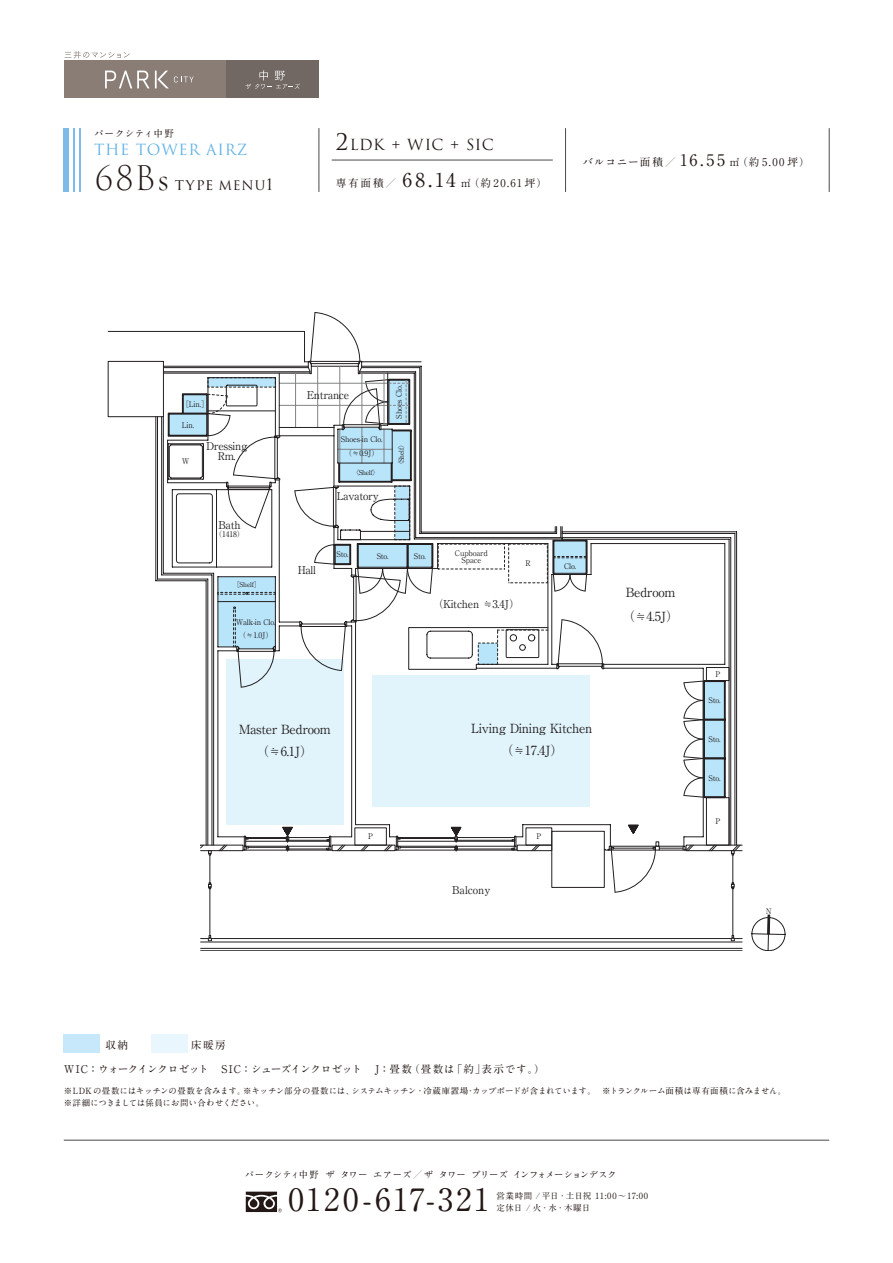
<style>
.page{position:relative;width:893px;height:1263px;background:#fff}
.page>*{position:absolute;margin:0;border:0;box-sizing:border-box;transform-origin:0 0}
.t1{font:700 30.9px "A1 Mincho Std";letter-spacing:.08em;color:#231815}
.t2{font:15.3px "Trajan Pro 3";color:#231815}
.t3{font:15px "Trajan Pro 3";letter-spacing:.05em;color:#61b2e4}
.t4{font:14.85px "Trajan Pro 3";letter-spacing:.02em;color:#231815}
.t5{font:12.6px/22px "Ryumin Pro Regular 90 msp RKSJ H";letter-spacing:-.025em;color:#231f20;text-align:center}
.t6{font:10.8px/10.6px "Ryumin Pro Regular 90 msp RKSJ H";letter-spacing:-.025em;color:#231f20;text-align:center}
.t7{font:10.8px "Ryumin Pro Regular 90 msp RKSJ H";color:#231f20}
.t8{font:700 10.65px "A1 Mincho Std";letter-spacing:-.02em;color:#231815}
.t9{font:700 10.65px "A1 Mincho Std";letter-spacing:.115em;color:#231815}
.t10{font:700 10.65px "A1 Mincho Std";letter-spacing:.165em;color:#231815}
.t11{font:700 10.65px "A1 Mincho Std";letter-spacing:.065em;color:#231815}
.t12{font:700 9.6px "A1 Mincho Std";letter-spacing:.065em;color:#231815}
.t13{font:700 9.3px "A1 Mincho Std";letter-spacing:-.03em;color:#231815}
.t14{font:700 8.55px/12px "A1 Mincho Std";letter-spacing:-.005em;color:#231815}
.t15{font:700 8.55px/12px "A1 Mincho Std";letter-spacing:.045em;color:#231815}
.t16{font:7.65px/7.8px "Ryumin Pro Regular 90 msp RKSJ H";letter-spacing:-.02em;color:#231f20;text-align:center}
.t17{font:6.75px "Ryumin Pro Regular 90 msp RKSJ H";letter-spacing:-.035em;color:#231f20}
.s1{font-weight:300;font-size:33px}
.s2{font-family:"Cormorant Infant";font-weight:300;font-size:33px}
.s3{font-size:12.9px}
.s4{font-size:22.35px}
.s5{font-size:19.2px}
.s6{font-size:15.9px}
</style>
<div class="page">
<hr style="left:64px;top:1140px;width:765px;height:1px;background:#4c4948">
<div style="left:226px;top:61px;width:93px;height:37px;background:#716864"></div>
<div style="left:64px;top:61px;width:162px;height:37px;background:#897d76"></div>
<svg style="left:65px;top:51px;width:65px;height:7px"></svg>
<svg style="left:105px;top:71px;width:89px;height:17px"></svg>
<svg style="left:245px;top:70px;width:55px;height:19px"></svg>
<div style="left:64px;top:1034px;width:36px;height:18px;background:#c7e8fa"></div>
<div style="left:151px;top:1034px;width:36px;height:18px;background:#eaf6fd"></div>
<svg style="left:246px;top:1191px;width:36px;height:21px"></svg>
<hr style="left:332px;top:160px;width:221px;height:1px;background:#4c4948">
<div style="left:64px;top:128px;width:5px;height:64px;background:#7dbce8"></div>
<hr style="left:73px;top:128px;width:2px;height:64px;background:#7dbce8">
<hr style="left:79px;top:128px;width:2px;height:64px;background:#7dbce8">
<hr style="left:319px;top:128px;width:1px;height:64px;background:#4c4948">
<hr style="left:565px;top:128px;width:1px;height:64px;background:#4c4948">
<hr style="left:829px;top:128px;width:1px;height:64px;background:#4c4948">
<hr style="left:201px;top:948px;width:541px;height:1px;background:#231f20">
<hr style="left:201px;top:942px;width:541px;height:1px;background:#231f20">
<hr style="left:211px;top:938px;width:520px;height:1px;background:#231f20">
<hr style="left:201px;top:950px;width:541px;height:1px;background:#231f20">
<div style="left:686px;top:845px;width:56px;height:6px;border:1px solid #231f20"></div>
<svg style="left:731px;top:935px;width:11px;height:6px"></svg>
<hr style="left:732px;top:889px;width:1px;height:46px;background:#231f20">
<svg style="left:201px;top:935px;width:11px;height:6px"></svg>
<hr style="left:209px;top:889px;width:1px;height:46px;background:#231f20">
<svg style="left:729px;top:531px;width:8px;height:296px"></svg>
<svg style="left:205px;top:531px;width:524px;height:296px"></svg>
<svg style="left:342px;top:531px;width:297px;height:296px"></svg>
<svg style="left:108px;top:312px;width:496px;height:376px"></svg>
<svg style="left:200px;top:827px;width:541px;height:66px"></svg>
<hr style="left:457px;top:837px;width:58px;height:1px;background:#231f20">
<hr style="left:398px;top:837px;width:57px;height:1px;background:#231f20">
<hr style="left:398px;top:841px;width:117px;height:1px;background:#231f20">
<svg style="left:751px;top:914px;width:34px;height:37px"></svg>
<p class="t12" style="left:94px;top:125px;width:81px">パークシティ中野</p>
<h3 class="t3" style="left:94px;top:139px;width:155px">THE TOWER AIRZ</h3>
<h2 class="t2" style="left:94px;top:174px;width:180px"><span class="s1">68B</span><span class="s2">s</span> type <span class="s3">MENU</span>1</h2>
<h3 class="t4" style="left:336px;top:134px;width:159px"><span class="s4">2</span>LDK + WIC + SIC</h3>
<p class="t10" style="left:336px;top:175px;width:213px">専有面積／ <span class="s5">68.14</span> ㎡（約20.61坪）</p>
<p class="t9" style="left:583px;top:153px;width:229px">バルコニー面積／ <span class="s6">16.55</span> ㎡（約5.00坪）</p>
<p class="t16" style="left:182px;top:400px;width:29px">［Lin.］</p>
<p class="t16" style="left:182px;top:420px;width:14px">Lin.</p>
<p class="t16" style="left:182px;top:457px;width:9px">W</p>
<p class="t6" style="left:206px;top:440px;width:43px">Dressing<br>Rm.</p>
<p class="t6" style="left:219px;top:519px;width:24px">Bath</p>
<p class="t16" style="left:215px;top:529px;width:31px">（1418）</p>
<p class="t17" style="left:233px;top:579px;width:29px">［Shelf］</p>
<p class="t16" style="left:236px;top:617px;width:41px">Walk-in Clo.</p>
<p class="t16" style="left:239px;top:631px;width:36px">（≒1.0J）</p>
<p class="t6" style="left:307px;top:389px;width:44px">Entrance</p>
<p class="t16" style="left:341px;top:435px;width:43px">Shoes-in Clo.</p>
<p class="t16" style="left:345px;top:449px;width:36px">（≒0.9J）</p>
<p class="t17" style="left:353px;top:467px;width:28px">〈Shelf〉</p>
<p class="t6" style="left:337px;top:490px;width:44px">Lavatory</p>
<p class="t16" style="left:395px;top:419px;width:35px;rotate:-90deg">Shoes Clo.</p>
<p class="t17" style="left:396px;top:468px;width:28px;rotate:-90deg">〈Shelf〉</p>
<p class="t6" style="left:298px;top:564px;width:20px">Hall</p>
<p class="t16" style="left:337px;top:550px;width:14px">Sto.</p>
<p class="t16" style="left:377px;top:551px;width:14px">Sto.</p>
<p class="t16" style="left:414px;top:551px;width:14px">Sto.</p>
<p class="t16" style="left:455px;top:548px;width:34px">Cupboard<br>Space</p>
<p class="t6" style="left:433px;top:598px;width:88px">（Kitchen ≒3.4J）</p>
<p class="t16" style="left:525px;top:559px;width:7px">R</p>
<p class="t16" style="left:564px;top:561px;width:14px">Clo.</p>
<h3 class="t5" style="left:622px;top:579px;width:58px;line-height:23.7px;text-align:left">Bedroom（≒4.5J）</h3>
<p class="t16" style="left:715px;top:670px;width:6px">P</p>
<h3 class="t5" style="left:239px;top:718px;width:94px">Master Bedroom（≒6.1J）</h3>
<p class="t16" style="left:368px;top:832px;width:6px">P</p>
<h3 class="t5" style="left:471px;top:717px;width:123px">Living Dining Kitchen（≒17.4J）</h3>
<p class="t7" style="left:452px;top:882px;width:40px">Balcony</p>
<p class="t16" style="left:536px;top:832px;width:6px">P</p>
<p class="t16" style="left:708px;top:696px;width:14px">Sto.</p>
<p class="t16" style="left:708px;top:735px;width:14px">Sto.</p>
<p class="t16" style="left:708px;top:773px;width:14px">Sto.</p>
<p class="t16" style="left:715px;top:817px;width:6px">P</p>
<p class="t11" style="left:105px;top:1036px;width:36px">収納　</p>
<p class="t11" style="left:191px;top:1036px;width:36px">床暖房</p>
<p class="t8" style="left:64px;top:1060px;width:483px">WIC：ウォークインクロゼット　SIC：シューズインクロゼット　J：畳数（畳数は「約」表示です。）</p>
<p class="t14" style="left:64px;top:1084px;width:724px">※LDKの畳数にはキッチンの畳数を含みます。※キッチン部分の畳数には、システムキッチン・冷蔵庫置場･カップボードが含まれています。 ※トランクルーム面積は専有面積に含みません。※詳細につきましては係員にお問い合わせください。</p>
<p class="t13" style="left:245px;top:1167px;width:373px">パークシティ中野 ザタワー エアーズ／ザタワー ブリーズ インフォメーションデスク</p>
<h1 class="t1" style="left:289px;top:1175px;width:202px">0120-617-321</h1>
<p class="t15" style="left:497px;top:1189px;width:153px">営業時間 / 平日・土日祝 11:00～17:00定休日 / 火・水・木曜日</p>
</div>
